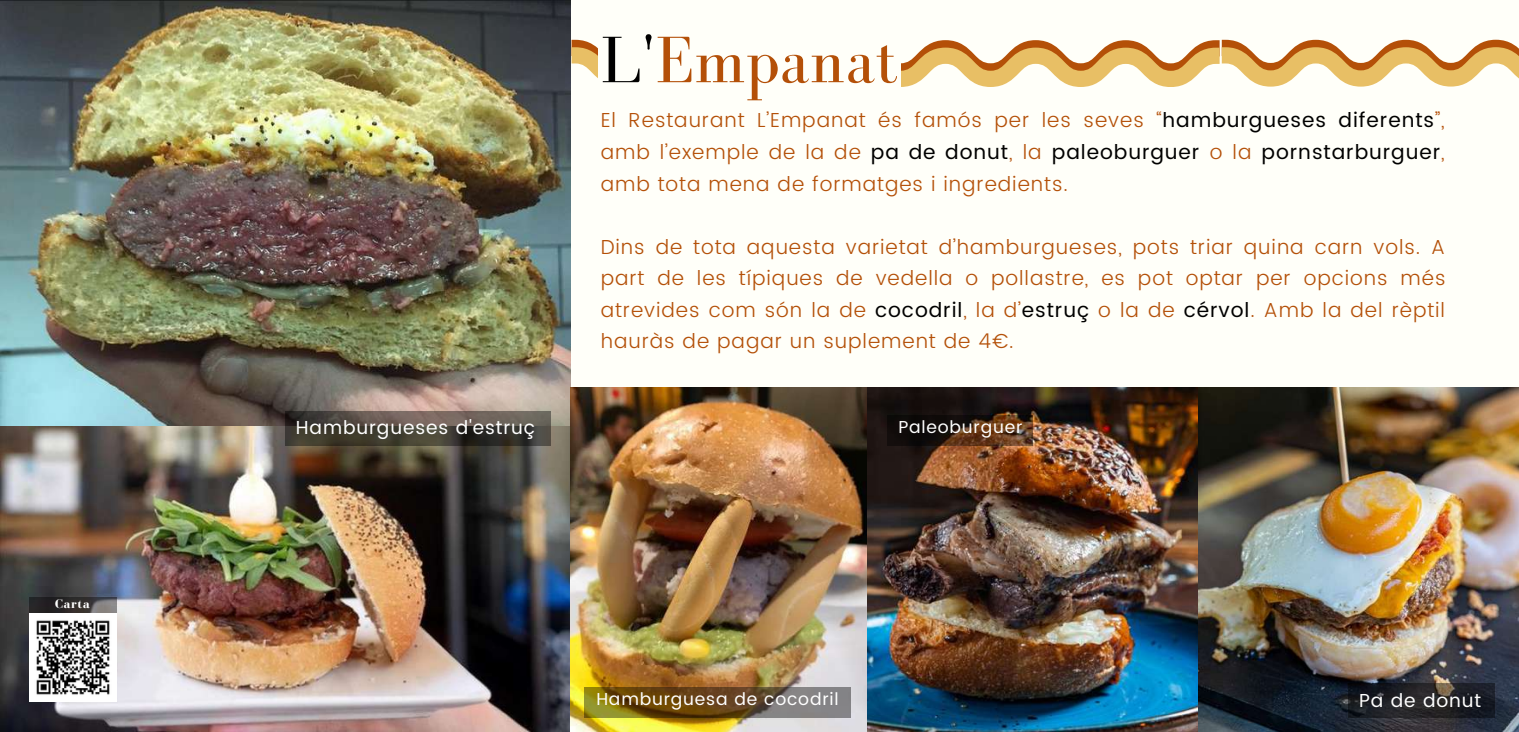
<style>
.page{position:relative;width:1519px;height:732px;background:#fff}
.page>*{position:absolute;margin:0;border:0;box-sizing:border-box;transform-origin:0 0}
.t1{font:67.5px "Bodoni FLF";color:#b45008}
.t2{font:300 20.25px/31.5px "Poppins";letter-spacing:.045em;color:#b45008;text-align:justify}
.t3{font:18.75px "Poppins";letter-spacing:.045em;color:#fff}
.t4{font:17.25px "Poppins";letter-spacing:.045em;color:#fff}
.t5{font:700 12.75px "Bodoni FLF";letter-spacing:.045em;color:#fff}
.s1{color:#000}
.s2{font-weight:400;color:#000}
</style>
<div class="page">
<div style="left:0;top:0;width:1519px;height:731px;background:#fffff9"></div>
<img style="left:0;top:0;width:571px;height:426px">
<img style="left:0;top:426px;width:570px;height:305px">
<svg style="left:29px;top:597px;width:88px;height:16px"></svg>
<img style="left:29px;top:613px;width:88px;height:87px">
<svg style="left:285px;top:411px;width:266px;height:34px;background:#4d473e"></svg>
<img style="left:570px;top:387px;width:949px;height:344px">
<svg style="left:584px;top:687px;width:267px;height:30px;background:#725d35"></svg>
<svg style="left:1348px;top:682px;width:146px;height:35px;background:#222327"></svg>
<svg style="left:887px;top:415px;width:146px;height:30px;background:#392213"></svg>
<svg style="left:571px;top:40px;width:948px;height:47px"></svg>
<div style="left:598px;top:22px;width:303px;height:75px;background:#fffff9"></div>
<p class="t5" style="left:55px;top:597px;width:36px">Carta</p>
<p class="t3" style="left:296px;top:416px;width:241px">Hamburgueses d'estruç</p>
<h1 class="t1" style="left:601px;top:23px;width:299px"><span class="s1">L'</span>Empanat</h1>
<p class="t2" style="left:601px;top:105px;width:845px">El Restaurant L’Empanat és famós per les seves “<span class="s2">hamburgueses diferents</span>”, amb l’exemple de la de <span class="s2">pa de donut</span>, la <span class="s2">paleoburguer</span> o la <span class="s2">pornstarburguer</span>, amb tota mena de formatges i ingredients.</p>
<p class="t2" style="left:601px;top:231px;width:846px">Dins de tota aquesta varietat d’hamburgueses, pots triar quina carn vols. A part de les típiques de vedella o pollastre, es pot optar per opcions més atrevides com són la de <span class="s2">cocodril</span>, la d’<span class="s2">estruç</span> o la de <span class="s2">cérvol</span>. Amb la del rèptil hauràs de pagar un suplement de 4€.</p>
<p class="t4" style="left:898px;top:416px;width:126px">Paleoburguer</p>
<p class="t4" style="left:596px;top:688px;width:244px">Hamburguesa de cocodril</p>
<p class="t3" style="left:1359px;top:689px;width:124px">Pa de donut</p>
</div>
